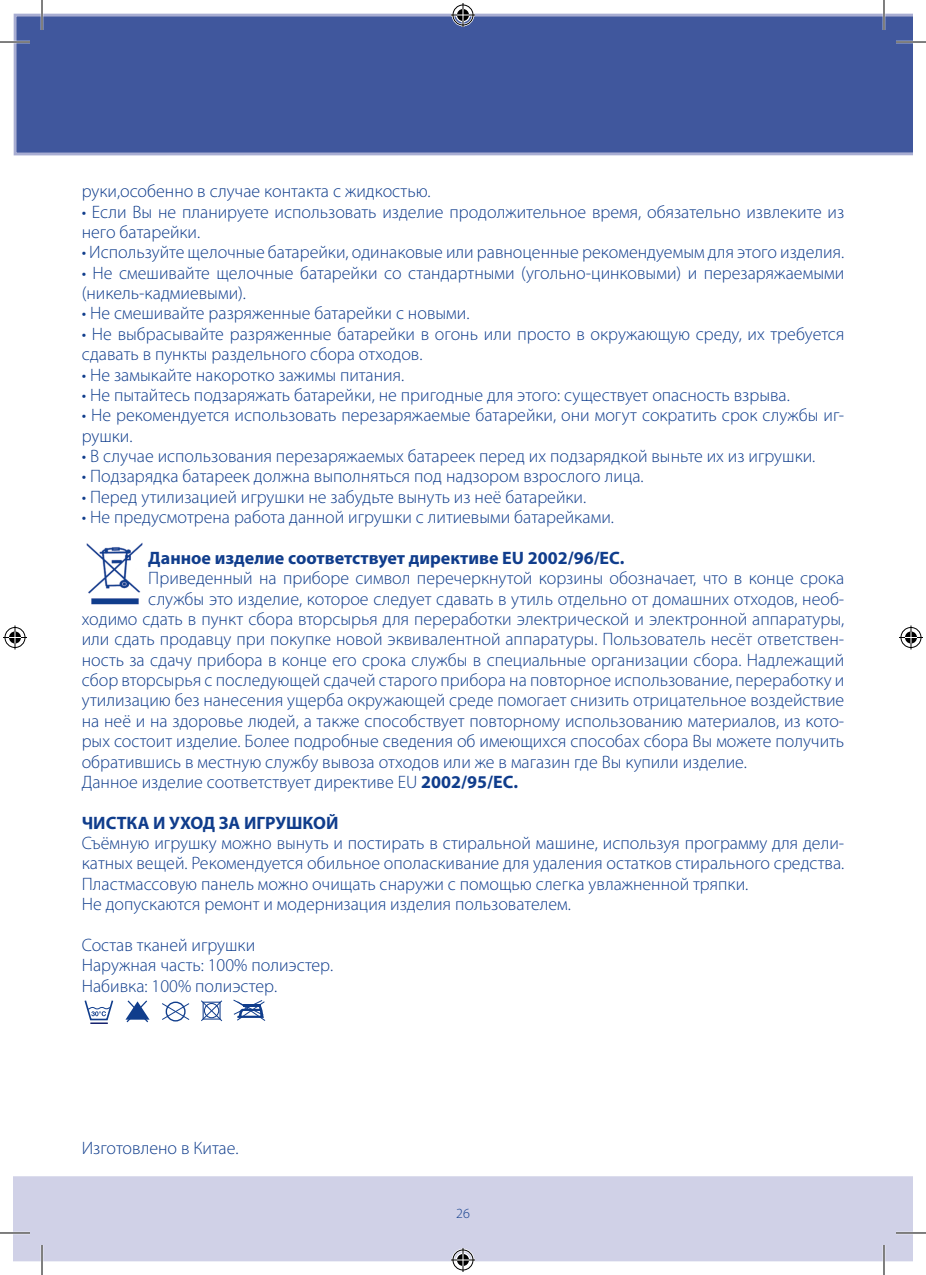
<style>
.page{position:relative;width:926px;height:1275px;background:#fff}
.page>*{position:absolute;margin:0;border:0;box-sizing:border-box;transform-origin:0 0}
.List_Paragraph{font:300 18px/20.4px "Myriad Pro";color:#103d8c}
.Stile_di_paragrafo_2{font:700 18px "Myriad Pro";color:#103d8c}
.Plain_Text{font:300 18px "Myriad Pro";color:#103d8c}
.t1{font:300 14px "Myriad Pro";color:#103d8c}
.s1{font-weight:700}
</style>
<div class="page">
<div style="left:14px;top:14px;width:898px;height:142px;background:#40579d"></div>
<div style="left:14px;top:1176px;width:898px;height:85px;background:#d0d1e7"></div>
<img style="left:86px;top:542px;width:57px;height:62px">
<svg style="left:125px;top:1000px;width:25px;height:22px"></svg>
<svg style="left:201px;top:1000px;width:22px;height:21px"></svg>
<div style="left:166px;top:1001px;width:20px;height:20px;border:1px solid #103d8c;border-radius:50%"></div>
<svg style="left:162px;top:1002px;width:28px;height:18px"></svg>
<svg style="left:233px;top:999px;width:32px;height:22px"></svg>
<svg style="left:84px;top:1000px;width:30px;height:23px"></svg>
<hr style="left:0;top:41px;width:30px;height:2px;background:#fff">
<hr style="left:896px;top:41px;width:30px;height:2px;background:#fff">
<hr style="left:0;top:1231px;width:30px;height:3px;background:#fff">
<hr style="left:896px;top:1231px;width:30px;height:3px;background:#fff">
<hr style="left:41px;top:0;width:2px;height:30px;background:#fff">
<hr style="left:41px;top:1245px;width:2px;height:30px;background:#fff">
<hr style="left:883px;top:0;width:2px;height:30px;background:#fff">
<hr style="left:883px;top:1245px;width:2px;height:30px;background:#fff">
<hr style="left:0;top:42px;width:30px;height:1px;background:#000">
<hr style="left:896px;top:42px;width:30px;height:1px;background:#000">
<hr style="left:0;top:1232px;width:30px;height:1px;background:#000">
<hr style="left:896px;top:1232px;width:30px;height:1px;background:#000">
<hr style="left:42px;top:0;width:1px;height:30px;background:#000">
<hr style="left:42px;top:1245px;width:1px;height:30px;background:#000">
<hr style="left:884px;top:0;width:1px;height:30px;background:#000">
<hr style="left:884px;top:1245px;width:1px;height:30px;background:#000">
<svg style="left:451px;top:3px;width:24px;height:24px"></svg>
<svg style="left:451px;top:1248px;width:24px;height:24px"></svg>
<svg style="left:3px;top:625px;width:24px;height:24px"></svg>
<svg style="left:899px;top:625px;width:24px;height:24px"></svg>
<p class="List_Paragraph" style="left:82px;top:181px;width:351px">руки,особенно в случае контакта с жидкостью.</p>
<p class="List_Paragraph" style="left:82px;top:201px;width:764px">• Если Вы не планируете использовать изделие продолжительное время, обязательно извлеките из него батарейки.</p>
<p class="List_Paragraph" style="left:82px;top:242px;width:764px">• Используйте щелочные батарейки, одинаковые или равноценные рекомендуемым для этого изделия.</p>
<p class="List_Paragraph" style="left:82px;top:262px;width:764px">• Не смешивайте щелочные батарейки со стандартными (угольно-цинковыми) и перезаряжаемыми (никель-кадмиевыми).</p>
<p class="List_Paragraph" style="left:82px;top:303px;width:389px">• Не смешивайте разряженные батарейки с новыми.</p>
<p class="List_Paragraph" style="left:82px;top:323px;width:764px">• Не выбрасывайте разряженные батарейки в огонь или просто в окружающую среду, их требуется сдавать в пункты раздельного сбора отходов.</p>
<p class="List_Paragraph" style="left:82px;top:364px;width:324px">• Не замыкайте накоротко зажимы питания.</p>
<p class="List_Paragraph" style="left:82px;top:384px;width:710px">• Не пытайтесь подзаряжать батарейки, не пригодные для этого: существует опасность взрыва.</p>
<p class="List_Paragraph" style="left:82px;top:405px;width:764px">• Не рекомендуется использовать перезаряжаемые батарейки, они могут сократить срок службы иг&shy;рушки.</p>
<p class="List_Paragraph" style="left:82px;top:446px;width:735px">• В случае использования перезаряжаемых батареек перед их подзарядкой выньте их из игрушки.</p>
<p class="List_Paragraph" style="left:82px;top:466px;width:563px">• Подзарядка батареек должна выполняться под надзором взрослого лица.</p>
<p class="List_Paragraph" style="left:82px;top:486px;width:506px">• Перед утилизацией игрушки не забудьте вынуть из неё батарейки.</p>
<p class="List_Paragraph" style="left:82px;top:507px;width:534px">• Не предусмотрена работа данной игрушки с литиевыми батарейками.</p>
<p class="Stile_di_paragrafo_2" style="left:148px;top:546px;width:478px">Данное изделие соответствует директиве EU 2002/96/ЕС.</p>
<p class="List_Paragraph" style="left:148px;top:568px;width:697px">Приведенный на приборе символ перечеркнутой корзины обозначает, что в конце срока</p>
<p class="List_Paragraph" style="left:148px;top:588px;width:697px">службы это изделие, которое следует сдавать в утиль отдельно от домашних отходов, необ-</p>
<p class="List_Paragraph" style="left:82px;top:608px;width:764px">ходимо сдать в пункт сбора вторсырья для переработки электрической и электронной аппаратуры,</p>
<p class="List_Paragraph" style="left:82px;top:629px;width:764px">или сдать продавцу при покупке новой эквивалентной аппаратуры. Пользователь несёт ответствен-</p>
<p class="List_Paragraph" style="left:82px;top:649px;width:764px">ность за сдачу прибора в конце его срока службы в специальные организации сбора. Надлежащий</p>
<p class="List_Paragraph" style="left:82px;top:669px;width:764px">сбор вторсырья с последующей сдачей старого прибора на повторное использование, переработку и</p>
<p class="List_Paragraph" style="left:82px;top:690px;width:764px">утилизацию без нанесения ущерба окружающей среде помогает снизить отрицательное воздействие</p>
<p class="List_Paragraph" style="left:82px;top:710px;width:764px">на неё и на здоровье людей, а также способствует повторному использованию материалов, из кото-</p>
<p class="List_Paragraph" style="left:82px;top:731px;width:764px">рых состоит изделие. Более подробные сведения об имеющихся способах сбора Вы можете получить</p>
<p class="List_Paragraph" style="left:82px;top:751px;width:667px">обратившись в местную службу вывоза отходов или же в магазин где Вы купили изделие.</p>
<p class="List_Paragraph" style="left:82px;top:771px;width:438px">Данное изделие соответствует директиве EU <span class="s1">2002/95/EC.</span></p>
<p class="Stile_di_paragrafo_2" style="left:82px;top:811px;width:258px">ЧИСТКА И УХОД ЗА ИГРУШКОЙ</p>
<p class="List_Paragraph" style="left:82px;top:832px;width:764px">Съёмную игрушку можно вынуть и постирать в стиральной машине, используя программу для дели&shy;катных вещей. Рекомендуется обильное ополаскивание для удаления остатков стирального средства.</p>
<p class="List_Paragraph" style="left:82px;top:873px;width:668px">Пластмассовую панель можно очищать снаружи с помощью слегка увлажненной тряпки.</p>
<p class="List_Paragraph" style="left:82px;top:893px;width:491px">Не допускаются ремонт и модернизация изделия пользователем.</p>
<p class="Plain_Text" style="left:82px;top:934px;width:175px">Состав тканей игрушки</p>
<p class="Plain_Text" style="left:82px;top:954px;width:253px">Наружная часть: 100% полиэстер.</p>
<p class="Plain_Text" style="left:82px;top:974px;width:197px">Набивка: 100% полиэстер.</p>
<p class="List_Paragraph" style="left:82px;top:1138px;width:158px">Изготовлено в Китае.</p>
<p class="t1" style="left:456px;top:1204px;width:15px">26</p>
</div>
